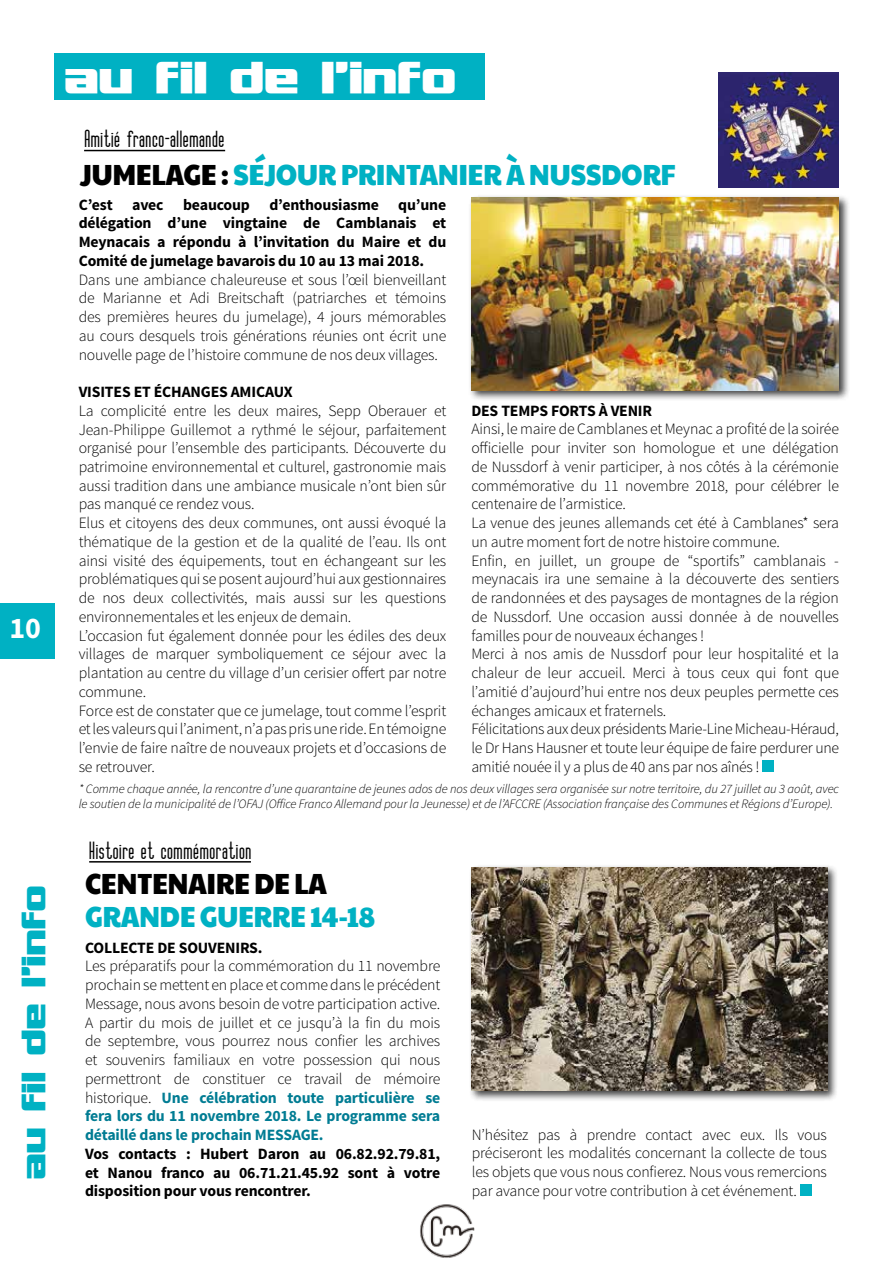
<style>
.page{position:relative;width:893px;height:1263px;background:#fff}
.page>*{position:absolute;margin:0;border:0;box-sizing:border-box;transform-origin:0 0}
.t1{font:700 42px "Interceptor";letter-spacing:.04em;color:#fff}
.t2{font:700 31.5px "Interceptor";letter-spacing:.03em;color:#00b1c3}
.t3{font:700 30px "Source Sans Pro";color:#fff}
.t4{font:29.1px "Paytone One";letter-spacing:-.02em;color:#00b1c3;scale:.93 1}
.t5{font:29.1px "Paytone One";letter-spacing:-.02em;color:#000;scale:.93 1}
.t6{font:700 21px "Vertigo FLF";color:#000}
.t7{font:300 15.75px/18.8px "Source Sans Pro";letter-spacing:-.01em;color:#000;text-align:justify}
.t8{font:700 15.75px/18.8px "Source Sans Pro";letter-spacing:-.01em;color:#000;text-align:justify}
.t9{font:italic 300 12.75px/15px "Source Sans Pro";letter-spacing:-.01em;color:#000}
.s1{color:#000}
.s2{font-weight:700;color:#007c93}
</style>
<div class="page">
<div style="left:54px;top:54px;width:430px;height:46px;background:#00b1c3"></div>
<div style="left:0;top:604px;width:54px;height:55px;background:#00b1c3"></div>
<hr style="left:89px;top:861px;width:162px;height:1px;background:#000">
<div style="left:468px;top:194px;width:382px;height:207px;background:#000;opacity:.75"></div>
<img style="left:471px;top:198px;width:368px;height:192px">
<div style="left:762px;top:761px;width:11px;height:11px;background:#00b1c3"></div>
<img style="left:419px;top:1203px;width:55px;height:56px;border-radius:28px">
<div style="left:468px;top:864px;width:370px;height:238px;background:#000;opacity:.75"></div>
<img style="left:472px;top:868px;width:355px;height:223px">
<div style="left:800px;top:1184px;width:11px;height:12px;background:#00b1c3"></div>
<hr style="left:84px;top:150px;width:141px;height:1px;background:#000">
<img style="left:719px;top:73px;width:119px;height:114px">
<h3 class="t3" style="left:9px;top:609px;width:33px">10</h3>
<h2 class="t2" style="left:13px;top:1178px;width:294px;rotate:-90deg">au fil de l’info</h2>
<h1 class="t1" style="left:66px;top:49px;width:392px">au fil de l’info</h1>
<h3 class="t6" style="left:84px;top:126px;width:142px">Amitié franco-allemande</h3>
<h3 class="t4" style="left:80px;top:152px;width:643px"><span class="s1">JUMELAGE :</span> SÉJOUR PRINTANIER À NUSSDORF</h3>
<p class="t8" style="left:79px;top:196px;width:369px">C’est avec beaucoup d’enthousiasme qu’une délégation d’une vingtaine de Camblanais et Meynacais a répondu à l’invitation du Maire et du Comité de jumelage bavarois du 10 au 13 mai 2018.</p>
<p class="t7" style="left:79px;top:270px;width:369px">Dans une ambiance chaleureuse et sous l’œil bienveillant de Marianne et Adi Breitschaft (patriarches et témoins des premières heures du jumelage), 4 jours mémorables au cours desquels trois générations réunies ont écrit une nouvelle page de l’histoire commune de nos deux villages.</p>
<p class="t8" style="left:79px;top:383px;width:216px">VISITES ET ÉCHANGES AMICAUX</p>
<p class="t7" style="left:79px;top:401px;width:369px;text-align:left">La complicité entre les deux maires, Sepp Oberauer et Jean-Philippe Guillemot a rythmé le séjour, parfaitement organisé pour l’ensemble des participants. Découverte du patrimoine environnemental et culturel, gastronomie mais aussi tradition dans une ambiance musicale n’ont bien sûr pas manqué ce rendez vous.<br>Elus et citoyens des deux communes, ont aussi évoqué la thématique de la gestion et de la qualité de l’eau. Ils ont ainsi visité des équipements, tout en échangeant sur les problématiques qui se posent aujourd’hui aux gestionnaires de nos deux collectivités, mais aussi sur les questions environnementales et les enjeux de demain.<br>L’occasion fut également donnée pour les édiles des deux villages de marquer symboliquement ce séjour avec la plantation au centre du village d’un cerisier offert par notre commune.<br>Force est de constater que ce jumelage, tout comme l’esprit et les valeurs qui l’animent, n’a pas pris une ride. En témoigne l’envie de faire naître de nouveaux projets et d’occasions de se retrouver.</p>
<p class="t8" style="left:471px;top:402px;width:182px">DES TEMPS FORTS À VENIR</p>
<p class="t7" style="left:471px;top:420px;width:369px;text-align:left">Ainsi, le maire de Camblanes et Meynac a profité de la soirée officielle pour inviter son homologue et une délégation de Nussdorf à venir participer, à nos côtés à la cérémonie commémorative du 11 novembre 2018, pour célébrer le centenaire de l’armistice.<br>La venue des jeunes allemands cet été à Camblanes* sera un autre moment fort de notre histoire commune.<br>Enfin, en juillet, un groupe de “sportifs” camblanais - meynacais ira une semaine à la découverte des sentiers de randonnées et des paysages de montagnes de la région de Nussdorf. Une occasion aussi donnée à de nouvelles familles pour de nouveaux échanges !<br>Merci à nos amis de Nussdorf pour leur hospitalité et la chaleur de leur accueil. Merci à tous ceux qui font que l’amitié d’aujourd’hui entre nos deux peuples permette ces échanges amicaux et fraternels.<br>Félicitations aux deux présidents Marie-Line Micheau-Héraud, le Dr Hans Hausner et toute leur équipe de faire perdurer une amitié nouée il y a plus de 40 ans par nos aînés !</p>
<p class="t9" style="left:79px;top:781px;width:762px">* Comme chaque année, la rencontre d’une quarantaine de jeunes ados de nos deux villages sera organisée sur notre territoire, du 27 juillet au 3 août, avec le soutien de la municipalité de l’OFAJ (Office Franco Allemand pour la Jeunesse) et de l’AFCCRE (Association française des Communes et Régions d’Europe).</p>
<h3 class="t6" style="left:89px;top:837px;width:164px">Histoire et commémoration</h3>
<h3 class="t5" style="left:85px;top:861px;width:262px">CENTENAIRE DE LA</h3>
<h3 class="t4" style="left:85px;top:893px;width:314px">GRANDE GUERRE 14-18</h3>
<p class="t8" style="left:85px;top:939px;width:179px">COLLECTE DE SOUVENIRS.</p>
<p class="t7" style="left:85px;top:957px;width:357px">Les préparatifs pour la commémoration du 11 novembre prochain se mettent en place et comme dans le précédent Message, nous avons besoin de votre participation active.<br>A partir du mois de juillet et ce jusqu’à la fin du mois de septembre, vous pourrez nous confier les archives et souvenirs familiaux en votre possession qui nous permettront de constituer ce travail de mémoire historique. <span class="s2">Une célébration toute particulière se fera lors du 11 novembre 2018. Le programme sera détaillé dans le prochain MESSAGE.</span></p>
<p class="t8" style="left:85px;top:1145px;width:357px">Vos contacts : Hubert Daron au 06.82.92.79.81, et Nanou franco au 06.71.21.45.92 sont à votre disposition pour vous rencontrer.</p>
<p class="t7" style="left:472px;top:1125px;width:357px">N’hésitez pas à prendre contact avec eux. Ils vous préciseront les modalités concernant la collecte de tous les objets que vous nous confierez. Nous vous remercions par avance pour votre contribution à cet événement.</p>
</div>
